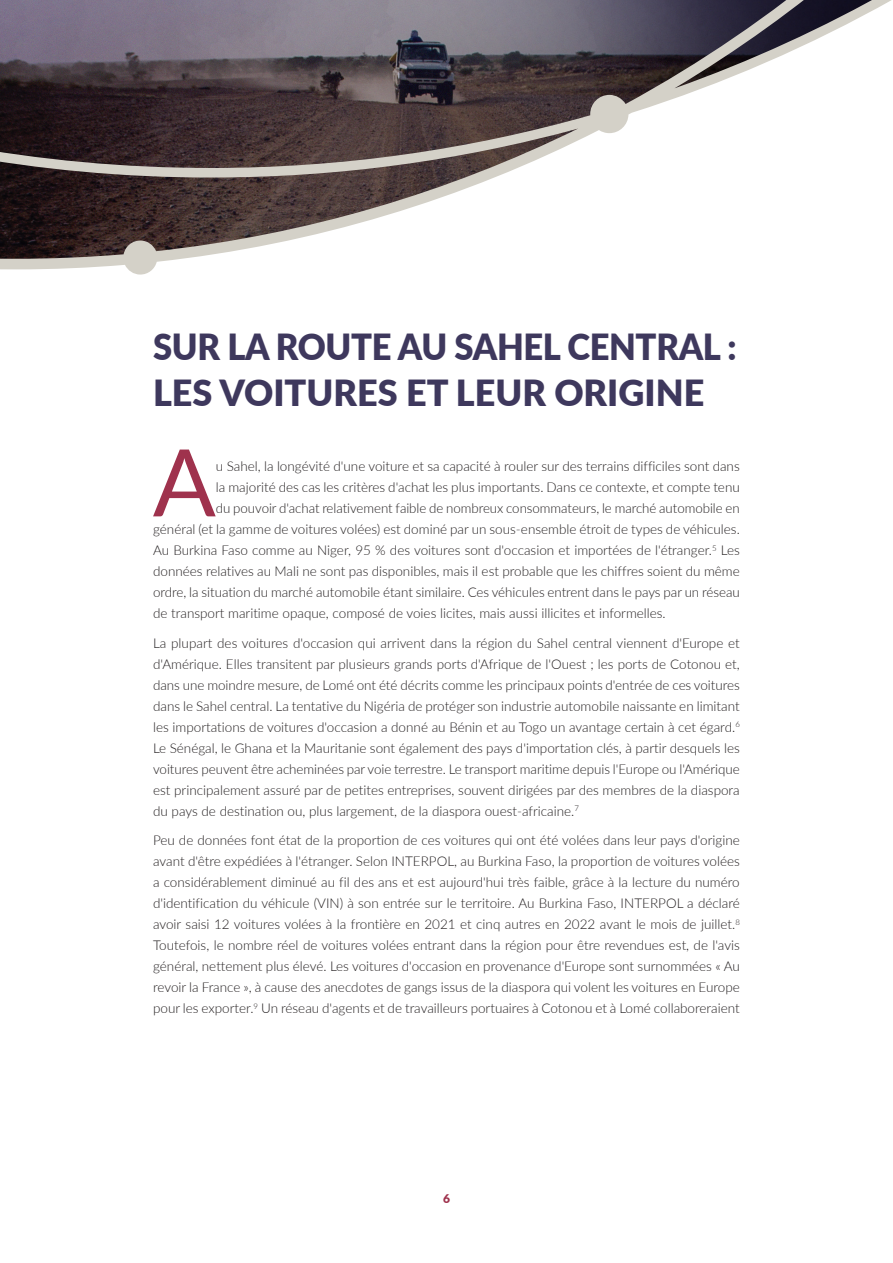
<style>
.page{position:relative;width:893px;height:1263px;background:#fff}
.page>*{position:absolute;margin:0;border:0;box-sizing:border-box;transform-origin:0 0}
.body_dropcap{font:93.3px "Lato";color:#9f324d}
.A-head__chap-head{font:900 36px/46.5px "Lato";letter-spacing:-.01em;color:#3e385d;scale:.96 1}
.body_1{font:300 13.5px/21px "Lato";color:#231f20;text-align:justify}
.body_dropcap-2{font:300 13.5px "Lato";color:#231f20}
.t1{font:900 12px "Lato";color:#9f324d}
</style>
<div class="page">
<svg style="left:0;top:0;width:892px;height:275px"></svg>
<p class="A-head__chap-head" style="left:153px;top:322px;width:609px">SUR LA ROUTE AU SAHEL CENTRAL :<br>LES VOITURES ET LEUR ORIGINE</p>
<p class="body_dropcap" style="left:153px;top:416px;width:65px">A</p>
<p class="body_dropcap-2" style="left:216px;top:457px;width:525px">u Sahel, la longévité d'une voiture et sa capacité à rouler sur des terrains difficiles sont dans</p>
<p class="body_dropcap-2" style="left:216px;top:478px;width:525px">la majorité des cas les critères d'achat les plus importants. Dans ce contexte, et compte tenu</p>
<p class="body_dropcap-2" style="left:216px;top:499px;width:525px">du pouvoir d'achat relativement faible de nombreux consommateurs, le marché automobile en</p>
<p class="body_dropcap-2" style="left:153px;top:520px;width:588px">général (et la gamme de voitures volées) est dominé par un sous-ensemble étroit de types de véhicules.</p>
<p class="body_dropcap-2" style="left:153px;top:541px;width:588px">Au Burkina Faso comme au Niger, 95 % des voitures sont d'occasion et importées de l'étranger.<sup>5</sup> Les</p>
<p class="body_dropcap-2" style="left:153px;top:562px;width:588px">données relatives au Mali ne sont pas disponibles, mais il est probable que les chiffres soient du même</p>
<p class="body_dropcap-2" style="left:153px;top:583px;width:588px">ordre, la situation du marché automobile étant similaire. Ces véhicules entrent dans le pays par un réseau</p>
<p class="body_dropcap-2" style="left:153px;top:604px;width:514px">de transport maritime opaque, composé de voies licites, mais aussi illicites et informelles.</p>
<p class="body_1" style="left:153px;top:632px;width:588px">La plupart des voitures d'occasion qui arrivent dans la région du Sahel central viennent d'Europe et d'Amérique. Elles transitent par plusieurs grands ports d'Afrique de l'Ouest ; les ports de Cotonou et, dans une moindre mesure, de Lomé ont été décrits comme les principaux points d'entrée de ces voitures dans le Sahel central. La tentative du Nigéria de protéger son industrie automobile naissante en limitant les importations de voitures d'occasion a donné au Bénin et au Togo un avantage certain à cet égard.<sup>6<br></sup>Le Sénégal, le Ghana et la Mauritanie sont également des pays d'importation clés, à partir desquels les voitures peuvent être acheminées par voie terrestre. Le transport maritime depuis l'Europe ou l'Amérique est principalement assuré par de petites entreprises, souvent dirigées par des membres de la diaspora du pays de destination ou, plus largement, de la diaspora ouest-africaine.<sup>7</sup></p>
<p class="body_1" style="left:153px;top:829px;width:588px">Peu de données font état de la proportion de ces voitures qui ont été volées dans leur pays d'origine avant d'être expédiées à l'étranger. Selon INTERPOL, au Burkina Faso, la proportion de voitures volées a considérablement diminué au fil des ans et est aujourd'hui très faible, grâce à la lecture du numéro d'identification du véhicule (VIN) à son entrée sur le territoire. Au Burkina Faso, INTERPOL a déclaré avoir saisi 12 voitures volées à la frontière en 2021 et cinq autres en 2022 avant le mois de juillet.<sup>8<br></sup>Toutefois, le nombre réel de voitures volées entrant dans la région pour être revendues est, de l'avis général, nettement plus élevé. Les voitures d'occasion en provenance d'Europe sont surnommées « Au revoir la France », à cause des anecdotes de gangs issus de la diaspora qui volent les voitures en Europe pour les exporter.<sup>9</sup> Un réseau d'agents et de travailleurs portuaires à Cotonou et à Lomé collaboreraient</p>
<p class="t1" style="left:443px;top:1189px;width:8px">6</p>
</div>
